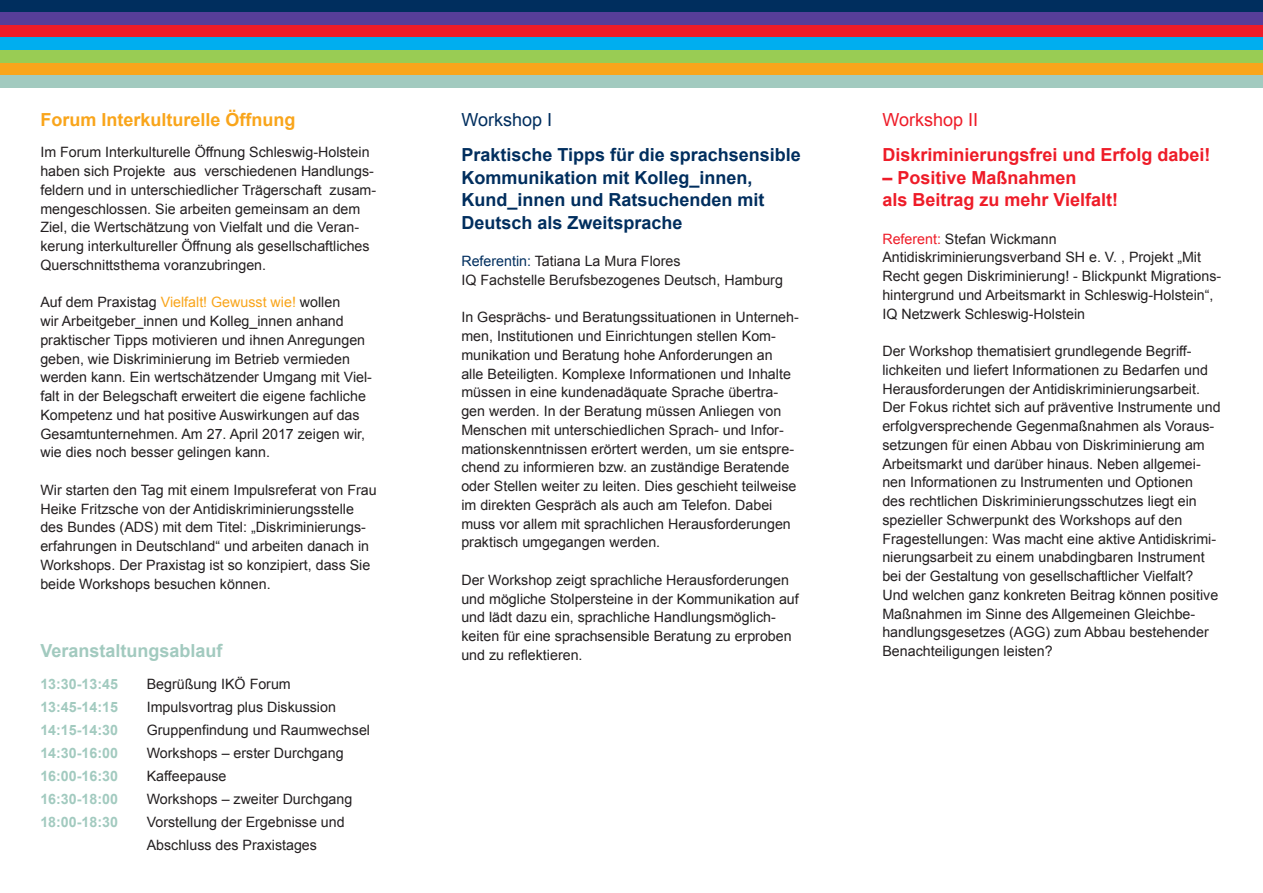
<style>
.page{position:relative;width:1263px;height:893px;background:#fff}
.page>*{position:absolute;margin:0;border:0;box-sizing:border-box;transform-origin:0 0}
._04_Fliesstext{font:700 18px "Arial";color:#002e5e}
._04_Fliesstext-2{font:700 18px "Arial";color:#ee1c28}
._04_Fliesstext-3{font:700 18px "Arial";color:#f9a51b}
._04_Fliesstext-4{font:700 18px "Arial";color:#a2cabf}
._04_Fliesstext-5{font:18px "Arial";color:#ee1c28}
._04_Fliesstext-6{font:18px "Arial";color:#002e5e}
._04_Fliesstext-7{font:14.25px/18.8px "Arial";color:#231f20}
._04_Fliesstext-8{font:700 14.25px "Arial";color:#a2cabf}
.s1{color:#f9a51b}
.s2{color:#002e5e}
.s3{color:#ee1c28}
</style>
<div class="page">
<div style="left:0;top:45px;width:1263px;height:43px;background:#a2cabf"></div>
<div style="left:0;top:33px;width:1263px;height:42px;background:#f9a51b"></div>
<div style="left:0;top:20px;width:1263px;height:42px;background:#99cc54"></div>
<div style="left:0;top:7px;width:1263px;height:43px;background:#00aeef"></div>
<div style="left:0;top:0;width:1263px;height:37px;background:#ee1c28"></div>
<div style="left:0;top:0;width:1263px;height:24px;background:#573e99"></div>
<div style="left:0;top:0;width:1263px;height:11px;background:#002e5e"></div>
<p class="_04_Fliesstext-3" style="left:40px;top:107px;width:257px">Forum Interkulturelle Öffnung</p>
<p class="_04_Fliesstext-7" style="left:40px;top:143px;width:337px">Im Forum Interkulturelle Öffnung Schleswig-Holstein haben sich Projekte aus verschiedenen Handlungs&shy;feldern und in unterschiedlicher Trägerschaft zusam&shy;mengeschlossen. Sie arbeiten gemeinsam an dem Ziel, die Wertschätzung von Vielfalt und die Veran&shy;kerung interkultureller Öffnung als gesellschaftliches Querschnittsthema voranzubringen.</p>
<p class="_04_Fliesstext-7" style="left:40px;top:293px;width:333px">Auf dem Praxistag <span class="s1">Vielfalt! Gewusst wie!</span> wollen<br>wir Arbeitgeber_innen und Kolleg_innen anhand praktischer Tipps motivieren und ihnen Anregungen geben, wie Diskriminierung im Betrieb vermieden werden kann. Ein wertschätzender Umgang mit Viel&shy;falt in der Belegschaft erweitert die eigene fachliche Kompetenz und hat positive Auswirkungen auf das Gesamtunternehmen. Am 27. April 2017 zeigen wir, wie dies noch besser gelingen kann.</p>
<p class="_04_Fliesstext-7" style="left:40px;top:481px;width:338px">Wir starten den Tag mit einem Impulsreferat von Frau Heike Fritzsche von der Antidiskriminierungsstelle des Bundes (ADS) mit dem Titel: „Diskriminierungs&shy;erfahrungen in Deutschland“ und arbeiten danach in Workshops. Der Praxistag ist so konzipiert, dass Sie beide Workshops besuchen können.</p>
<p class="_04_Fliesstext-4" style="left:40px;top:639px;width:184px">Veranstaltungsablauf</p>
<p class="_04_Fliesstext-8" style="left:40px;top:674px;width:79px">13:30-13:45</p>
<p class="_04_Fliesstext-7" style="left:147px;top:674px;width:146px">Begrüßung IKÖ Forum</p>
<p class="_04_Fliesstext-8" style="left:40px;top:697px;width:79px">13:45-14:15</p>
<p class="_04_Fliesstext-7" style="left:147px;top:697px;width:191px">Impulsvortrag plus Diskussion</p>
<p class="_04_Fliesstext-8" style="left:40px;top:720px;width:79px">14:15-14:30</p>
<p class="_04_Fliesstext-7" style="left:147px;top:720px;width:225px">Gruppenfindung und Raumwechsel</p>
<p class="_04_Fliesstext-8" style="left:40px;top:743px;width:79px">14:30-16:00</p>
<p class="_04_Fliesstext-7" style="left:147px;top:743px;width:198px">Workshops – erster Durchgang</p>
<p class="_04_Fliesstext-8" style="left:40px;top:766px;width:79px">16:00-16:30</p>
<p class="_04_Fliesstext-7" style="left:147px;top:766px;width:81px">Kaffeepause</p>
<p class="_04_Fliesstext-8" style="left:40px;top:789px;width:79px">16:30-18:00</p>
<p class="_04_Fliesstext-7" style="left:147px;top:789px;width:207px">Workshops – zweiter Durchgang</p>
<p class="_04_Fliesstext-8" style="left:40px;top:812px;width:79px">18:00-18:30</p>
<p class="_04_Fliesstext-7" style="left:147px;top:812px;width:200px">Vorstellung der Ergebnisse und</p>
<p class="_04_Fliesstext-7" style="left:147px;top:835px;width:172px">Abschluss des Praxistages</p>
<p class="_04_Fliesstext-6" style="left:461px;top:108px;width:92px">Workshop I</p>
<p class="_04_Fliesstext" style="left:461px;top:143px;width:341px">Praktische Tipps für die sprachsensible</p>
<p class="_04_Fliesstext" style="left:461px;top:165px;width:293px">Kommunikation mit Kolleg_innen,</p>
<p class="_04_Fliesstext" style="left:461px;top:188px;width:305px">Kund_innen und Ratsuchenden mit</p>
<p class="_04_Fliesstext" style="left:461px;top:210px;width:223px">Deutsch als Zweitsprache</p>
<p class="_04_Fliesstext-7" style="left:461px;top:252px;width:221px"><span class="s2">Referentin:</span> Tatiana La Mura Flores</p>
<p class="_04_Fliesstext-7" style="left:461px;top:271px;width:323px">IQ Fachstelle Berufsbezogenes Deutsch, Hamburg</p>
<p class="_04_Fliesstext-7" style="left:461px;top:308px;width:339px">In Gesprächs- und Beratungssituationen in Unterneh&shy;men, Institutionen und Einrichtungen stellen Kom&shy;munikation und Beratung hohe Anforderungen an<br>alle Beteiligten. Komplexe Informationen und Inhalte müssen in eine kundenadäquate Sprache übertra&shy;gen werden. In der Beratung müssen Anliegen von Menschen mit unterschiedlichen Sprach- und Infor&shy;mationskenntnissen erörtert werden, um sie entspre&shy;chend zu informieren bzw. an zuständige Beratende oder Stellen weiter zu leiten. Dies geschieht teilweise im direkten Gespräch als auch am Telefon. Dabei muss vor allem mit sprachlichen Herausforderungen praktisch umgegangen werden.</p>
<p class="_04_Fliesstext-7" style="left:461px;top:571px;width:339px">Der Workshop zeigt sprachliche Herausforderungen und mögliche Stolpersteine in der Kommunikation auf und lädt dazu ein, sprachliche Handlungsmöglich&shy;keiten für eine sprachsensible Beratung zu erproben und zu reflektieren.</p>
<p class="_04_Fliesstext-5" style="left:882px;top:108px;width:97px">Workshop II</p>
<p class="_04_Fliesstext-2" style="left:882px;top:143px;width:330px">Diskriminierungsfrei und Erfolg dabei!</p>
<p class="_04_Fliesstext-2" style="left:882px;top:165px;width:196px">– Positive Maßnahmen</p>
<p class="_04_Fliesstext-2" style="left:882px;top:188px;width:237px">als Beitrag zu mehr Vielfalt!</p>
<p class="_04_Fliesstext-7" style="left:882px;top:229px;width:176px"><span class="s3">Referent:</span> Stefan Wickmann</p>
<p class="_04_Fliesstext-7" style="left:882px;top:248px;width:340px">Antidiskriminierungsverband SH e. V. , Projekt „Mit Recht gegen Diskriminierung! - Blickpunkt Migrations&shy;hintergrund und Arbeitsmarkt in Schleswig-Holstein“, IQ Netzwerk Schleswig-Holstein</p>
<p class="_04_Fliesstext-7" style="left:882px;top:342px;width:340px">Der Workshop thematisiert grundlegende Begriff&shy;lichkeiten und liefert Informationen zu Bedarfen und Herausforderungen der Antidiskriminierungsarbeit.<br>Der Fokus richtet sich auf präventive Instrumente und erfolgversprechende Gegenmaßnahmen als Voraus&shy;setzungen für einen Abbau von Diskriminierung am Arbeitsmarkt und darüber hinaus. Neben allgemei&shy;nen Informationen zu Instrumenten und Optionen<br>des rechtlichen Diskriminierungsschutzes liegt ein spezieller Schwerpunkt des Workshops auf den Fragestellungen: Was macht eine aktive Antidiskrimi&shy;nierungsarbeit zu einem unabdingbaren Instrument bei der Gestaltung von gesellschaftlicher Vielfalt?<br>Und welchen ganz konkreten Beitrag können positive Maßnahmen im Sinne des Allgemeinen Gleichbe&shy;handlungsgesetzes (AGG) zum Abbau bestehender Benachteiligungen leisten?</p>
</div>
